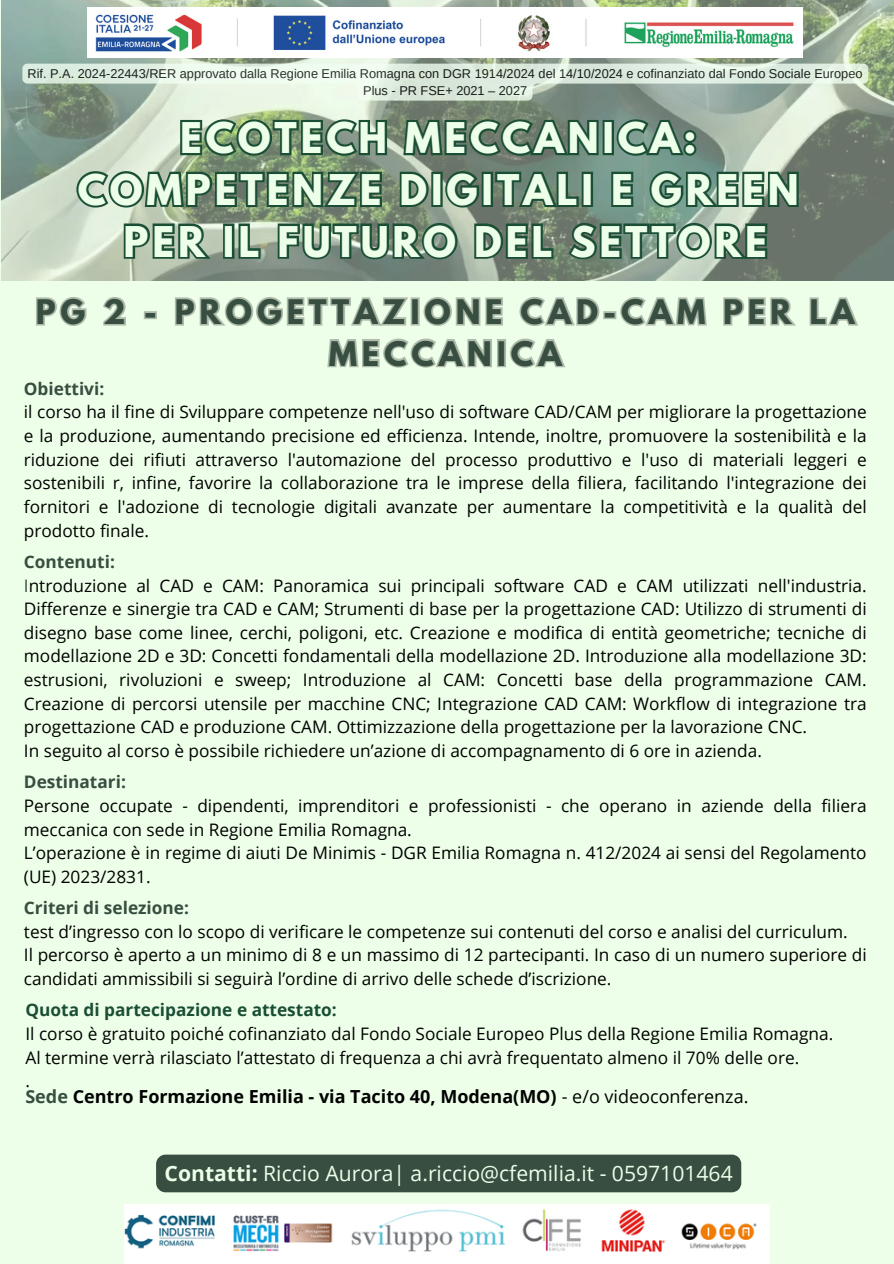
<style>
.page{position:relative;width:894px;height:1264px;background:#fff}
.page>*{position:absolute;margin:0;border:0;box-sizing:border-box;transform-origin:0 0}
.t1{font:700 37.5px/51.8px "League Spartan";letter-spacing:.105em;color:#edffe9;text-align:center}
.t2{font:700 30px/41.7px "League Spartan";letter-spacing:.16em;color:#384e41;text-align:center}
.t3{font:21.15px "Open Sans";color:#edffe9}
.t4{font:700 18px "Open Sans";color:#000}
.t5{font:17.25px/23.7px "Open Sans";color:#000}
.t6{font:700 17.25px "Open Sans";color:#384e41}
.t7{font:12.75px/17px "Arimo";color:#000;text-align:center}
.s1{font-weight:700;color:#384e41}
.s2{color:#384e41}
.s3{font-weight:700;color:#1a4e35}
.s4{font-weight:400}
.s5{font-weight:700}
</style>
<div class="page">
<div style="left:0;top:0;width:893px;height:1263px;background:#edffe9"></div>
<img style="left:2px;top:0;width:891px;height:280px">
<img style="left:88px;top:7px;width:714px;height:51px">
<svg style="left:22px;top:64px;width:846px;height:37px"></svg>
<svg style="left:178px;top:116px;width:521px;height:43px;background:#557760"></svg>
<svg style="left:73px;top:168px;width:727px;height:42px;background:#587b65"></svg>
<svg style="left:122px;top:220px;width:647px;height:42px;background:#5f7e69"></svg>
<img style="left:124px;top:1204px;width:645px;height:59px">
<svg style="left:36px;top:297px;width:51px;height:29px"></svg>
<svg style="left:103px;top:297px;width:23px;height:29px"></svg>
<div style="left:144px;top:311px;width:13px;height:8px;border:3px solid #afbcac"></div>
<svg style="left:175px;top:297px;width:683px;height:29px"></svg>
<svg style="left:327px;top:338px;width:238px;height:30px"></svg>
<div style="left:156px;top:1154px;width:585px;height:38px;background:#384e41"></div>
<p class="t7" style="left:27px;top:65px;width:836px">Rif. P.A. 2024-22443/RER approvato dalla Regione Emilia Romagna con DGR 1914/2024 del 14/10/2024 e cofinanziato dal Fondo Sociale Europeo<br>Plus - PR FSE+ 2021 – 2027</p>
<p class="t1" style="left:78px;top:117px;width:722px">ECOTECH MECCANICA:<br>COMPETENZE DIGITALI E GREEN<br>PER IL FUTURO DEL SETTORE</p>
<h1 class="t2" style="left:36px;top:295px;width:820px">PG 2 - PROGETTAZIONE CAD-CAM PER LA<br>MECCANICA</h1>
<p class="t6" style="left:24px;top:376px;width:82px">Obiettivi:</p>
<p class="t5" style="left:24px;top:400px;width:844px;text-align:justify">il corso ha il fine di Sviluppare competenze nell'uso di software CAD/CAM per migliorare la progettazione e la produzione, aumentando precisione ed efficienza. Intende, inoltre, promuovere la sostenibilità e la riduzione dei rifiuti attraverso l'automazione del processo produttivo e l'uso di materiali leggeri e sostenibili r, infine, favorire la collaborazione tra le imprese della filiera, facilitando l'integrazione dei fornitori e l'adozione di tecnologie digitali avanzate per aumentare la competitività e la qualità del prodotto finale.</p>
<h2 class="t5" style="left:24px;top:549px;width:844px"><span class="s1">Contenuti:<br></span><span class="s2">I</span>ntroduzione al CAD e CAM: Panoramica sui principali software CAD e CAM utilizzati nell'industria.<br>Differenze e sinergie tra CAD e CAM; Strumenti di base per la progettazione CAD: Utilizzo di strumenti di disegno base come linee, cerchi, poligoni, etc. Creazione e modifica di entità geometriche; tecniche di modellazione 2D e 3D: Concetti fondamentali della modellazione 2D. Introduzione alla modellazione 3D: estrusioni, rivoluzioni e sweep; Introduzione al CAM: Concetti base della programmazione CAM.<br>Creazione di percorsi utensile per macchine CNC; Integrazione CAD CAM: Workflow di integrazione tra progettazione CAD e produzione CAM. Ottimizzazione della progettazione per la lavorazione CNC.</h2>
<h4 class="t5" style="left:24px;top:738px;width:739px">In seguito al corso è possibile richiedere un’azione di accompagnamento di 6 ore in azienda.</h4>
<p class="t5" style="left:24px;top:769px;width:844px"><span class="s1">Destinatari:<br></span>Persone occupate - dipendenti, imprenditori e professionisti - che operano in aziende della filiera meccanica con sede in Regione Emilia Romagna.<br>L’operazione è in regime di aiuti De Minimis - DGR Emilia Romagna n. 412/2024 ai sensi del Regolamento (UE) 2023/2831.</p>
<h4 class="t5" style="left:24px;top:895px;width:844px"><span class="s1">Criteri di selezione:<br></span>test d’ingresso con lo scopo di verificare le competenze sui contenuti del corso e analisi del curriculum.<br>Il percorso è aperto a un minimo di 8 e un massimo di 12 partecipanti. In caso di un numero superiore di candidati ammissibili si seguirà l’ordine di arrivo delle schede d’iscrizione.</h4>
<p class="t5" style="left:25px;top:997px;width:809px"><span class="s3">Quota di partecipazione e attestato:<br></span>Il corso è gratuito poiché cofinanziato dal Fondo Sociale Europeo Plus della Regione Emilia Romagna.<br>Al termine verrà rilasciato l’attestato di frequenza a chi avrà frequentato almeno il 70% delle ore.<br>.</p>
<h4 class="t4" style="left:25px;top:1084px;width:724px"><span class="s2">Sede</span> Centro Formazione Emilia - via Tacito 40, Modena(MO) <span class="s4">- e/o videoconferenza.</span></h4>
<h4 class="t3" style="left:164px;top:1158px;width:569px"><span class="s5">Contatti:</span> Riccio Aurora| a.riccio@cfemilia.it - 0597101464</h4>
</div>
